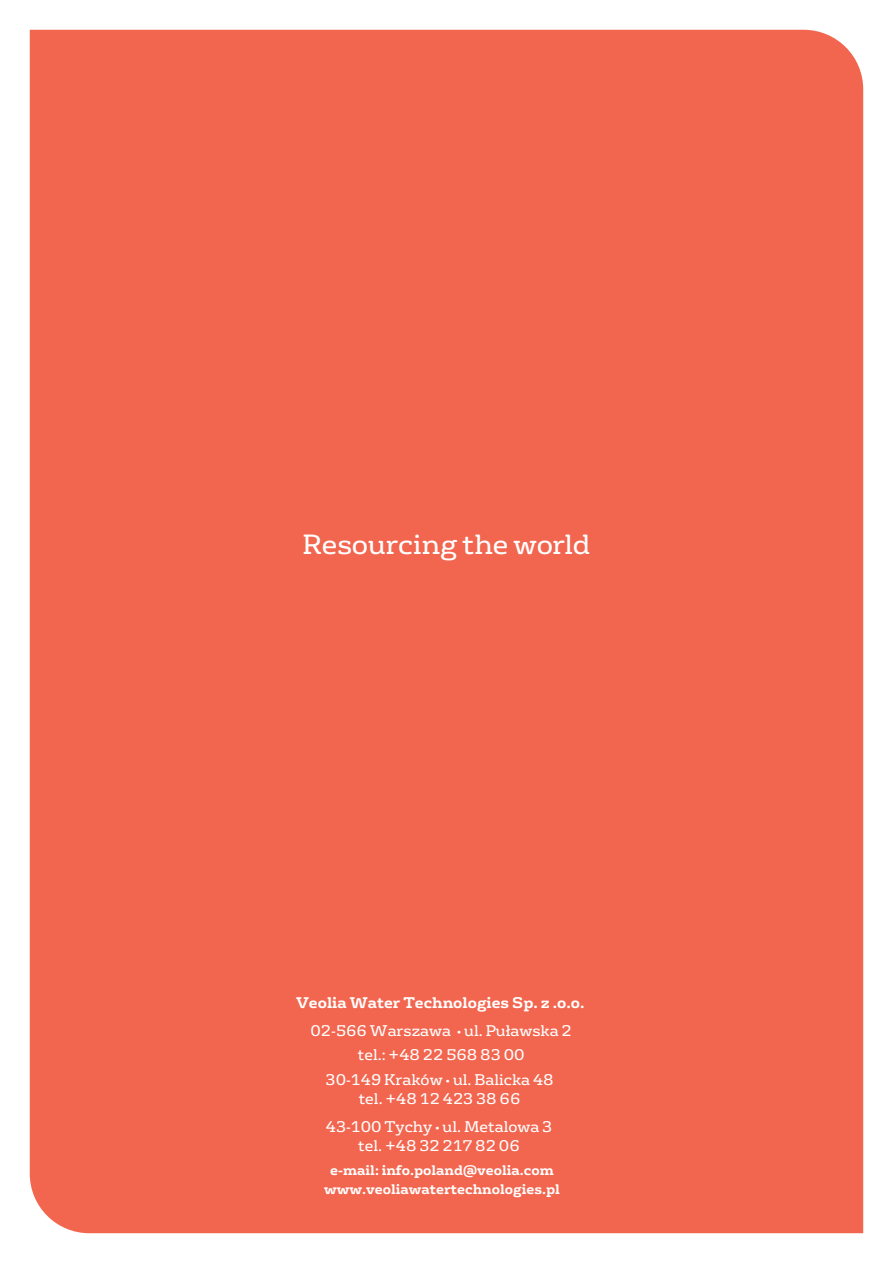
<style>
.page{position:relative;width:893px;height:1263px;background:#fff}
.page>*{position:absolute;margin:0;border:0;box-sizing:border-box;transform-origin:0 0}
.Country{font:27px "FS Rufus";letter-spacing:-.005em;color:#fff}
.t1{font:15px/19.4px "FS Rufus";color:#fff;text-align:center}
.t2{font:700 15px "FS Rufus";color:#fff}
.t3{font:700 13.5px/18.9px "FS Rufus";color:#fff;text-align:center}
.s1{font-size:12px}
</style>
<div class="page">
<div style="left:30px;top:30px;width:833px;height:1203px;background:#f2664f"></div>
<p class="Country" style="left:303px;top:522px;width:289px">Resourcing the world</p>
<p class="t2" style="left:296px;top:990px;width:290px">Veolia Water Technologies Sp. z .o.o.</p>
<p class="t1" style="left:311px;top:1018px;width:263px;line-height:23.4px">02-566 Warszawa <span class="s1">•</span> ul. Puławska 2 tel.: +48 22 568 83 00</p>
<p class="t1" style="left:326px;top:1069px;width:230px">30-149 Kraków <span class="s1">•</span> ul. Balicka 48 tel. +48 12 423 38 66</p>
<p class="t1" style="left:326px;top:1116px;width:228px">43-100 Tychy <span class="s1">•</span> ul. Metalowa 3 tel. +48 32 217 82 06</p>
<p class="t3" style="left:324px;top:1159px;width:237px">e-mail: info.poland@veolia.com www.veoliawatertechnologies.pl</p>
</div>
